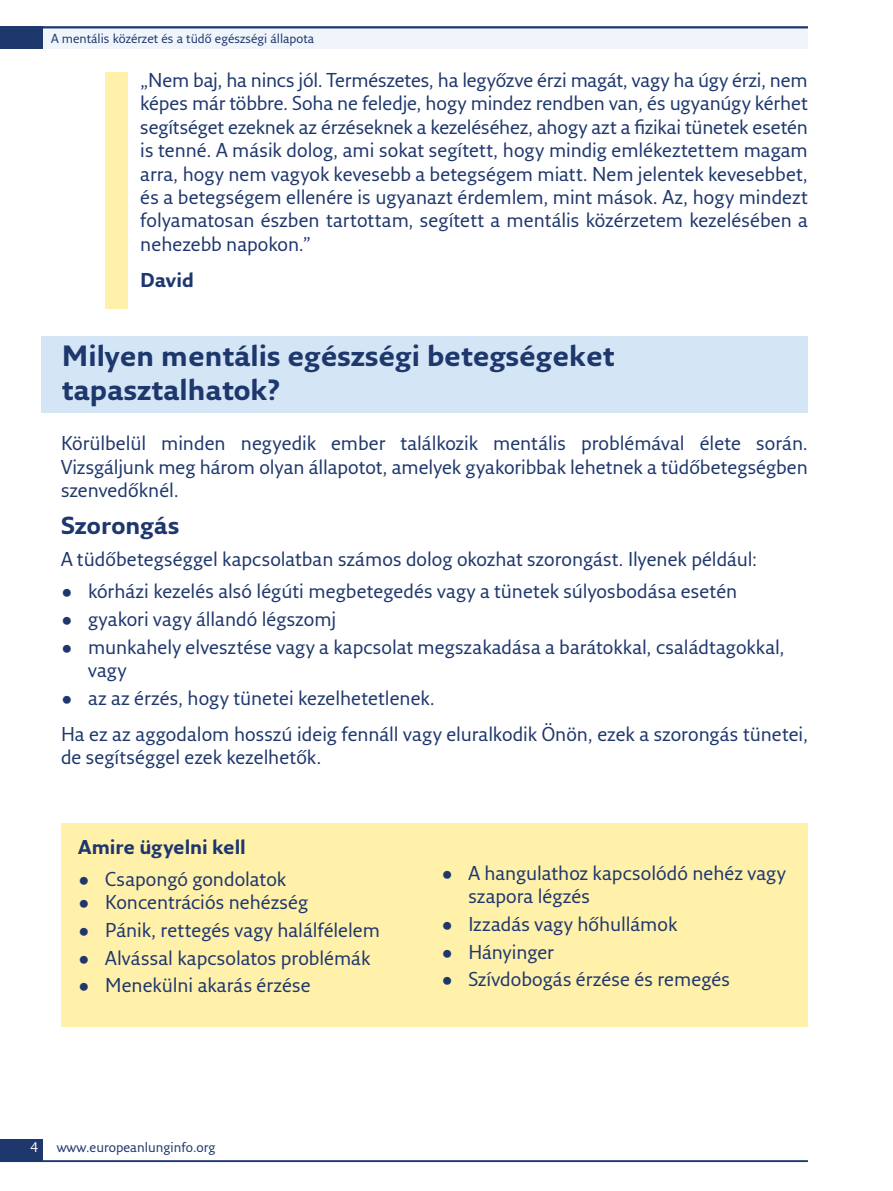
<style>
.page{position:relative;width:893px;height:1191px;background:#fff}
.page>*{position:absolute;margin:0;border:0;box-sizing:border-box;transform-origin:0 0}
.t1{font:700 28.5px/34.2px "Fresco Sans Pro";color:#1e376d}
.H___B-head{font:700 24px "Fresco Sans Pro";color:#1e376d}
.H___B-head-2{font:19.5px/23.4px "Fresco Sans Pro";color:#1e376d}
.H___B-head-3{font:700 19.5px "Fresco Sans Pro";letter-spacing:-.005em;color:#1e376d}
.Running_foot_left{font:13.5px "Fresco Sans Pro";color:#1e376d}
.Folio_left{font:13.5px "Fresco Sans Pro";color:#fff}
.Running_head_left{font:12.75px "Fresco Sans Pro";color:#1e376d}
</style>
<div class="page">
<div style="left:0;top:26px;width:808px;height:23px;background:#eff5fb"></div>
<div style="left:0;top:1138px;width:43px;height:23px;background:#1e376d"></div>
<div style="left:0;top:26px;width:43px;height:23px;background:#1e376d"></div>
<hr style="left:0;top:1160px;width:808px;height:2px;background:#1e376d">
<hr style="left:0;top:26px;width:808px;height:2px;background:#1e376d">
<div style="left:42px;top:336px;width:766px;height:76px;background:#d4e5f5"></div>
<div style="left:105px;top:72px;width:23px;height:237px;background:#fff0aa"></div>
<div style="left:61px;top:823px;width:747px;height:204px;background:#fff0aa"></div>
<p class="Running_head_left" style="left:51px;top:30px;width:265px">A mentális közérzet és a tüdő egészségi állapota</p>
<p class="H___B-head-2" style="left:140px;top:68px;width:669px;text-align:justify">„Nem baj, ha nincs jól. Természetes, ha legyőzve érzi magát, vagy ha úgy érzi, nem képes már többre. Soha ne feledje, hogy mindez rendben van, és ugyanúgy kérhet segítséget ezeknek az érzéseknek a kezeléséhez, ahogy azt a fizikai tünetek esetén is tenné. A másik dolog, ami sokat segített, hogy mindig emlékeztettem magam arra, hogy nem vagyok kevesebb a betegségem miatt. Nem jelentek kevesebbet, és a betegségem ellenére is ugyanazt érdemlem, mint mások. Az, hogy mindezt folyamatosan észben tartottam, segített a mentális közérzetem kezelésében a nehezebb napokon.”</p>
<p class="H___B-head-3" style="left:140px;top:268px;width:55px">David</p>
<p class="t1" style="left:62px;top:338px;width:554px">Milyen mentális egészségi betegségeket tapasztalhatok?</p>
<p class="H___B-head-2" style="left:61px;top:431px;width:748px;text-align:justify">Körülbelül minden negyedik ember találkozik mentális problémával élete során.<br>Vizsgáljunk meg három olyan állapotot, amelyek gyakoribbak lehetnek a tüdőbetegségben szenvedőknél.</p>
<p class="H___B-head" style="left:61px;top:511px;width:120px">Szorongás</p>
<p class="H___B-head-2" style="left:61px;top:547px;width:698px">A tüdőbetegséggel kapcsolatban számos dolog okozhat szorongást. Ilyenek például:</p>
<p class="H___B-head-2" style="left:61px;top:579px;width:678px">• kórházi kezelés alsó légúti megbetegedés vagy a tünetek súlyosbodása esetén</p>
<p class="H___B-head-2" style="left:61px;top:607px;width:277px">• gyakori vagy állandó légszomj</p>
<p class="H___B-head-2" style="left:88px;top:634px;width:698px;text-indent:-27px">• munkahely elvesztése vagy a kapcsolat megszakadása a barátokkal, családtagokkal, vagy</p>
<p class="H___B-head-2" style="left:61px;top:685px;width:375px">• az az érzés, hogy tünetei kezelhetetlenek.</p>
<p class="H___B-head-2" style="left:61px;top:721px;width:748px">Ha ez az aggodalom hosszú ideig fennáll vagy eluralkodik Önön, ezek a szorongás tünetei, de segítséggel ezek kezelhetők.</p>
<p class="H___B-head-3" style="left:78px;top:834px;width:169px">Amire ügyelni kell</p>
<p class="H___B-head-2" style="left:78px;top:867px;width:209px">• Csapongó gondolatok</p>
<p class="H___B-head-2" style="left:78px;top:890px;width:232px">• Koncentrációs nehézség</p>
<p class="H___B-head-2" style="left:78px;top:918px;width:303px">• Pánik, rettegés vagy halálfélelem</p>
<p class="H___B-head-2" style="left:78px;top:945px;width:294px">• Alvással kapcsolatos problémák</p>
<p class="H___B-head-2" style="left:78px;top:973px;width:234px">• Menekülni akarás érzése</p>
<p class="H___B-head-2" style="left:468px;top:861px;width:319px;text-indent:-27px">• A hangulathoz kapcsolódó nehéz vagy szapora légzés</p>
<p class="H___B-head-2" style="left:441px;top:912px;width:237px">• Izzadás vagy hőhullámok</p>
<p class="H___B-head-2" style="left:441px;top:939px;width:114px">• Hányinger</p>
<p class="H___B-head-2" style="left:441px;top:967px;width:290px">• Szívdobogás érzése és remegés</p>
<p class="Folio_left" style="left:30px;top:1139px;width:10px">4</p>
<p class="Running_foot_left" style="left:57px;top:1138px;width:160px">www.europeanlunginfo.org</p>
</div>
